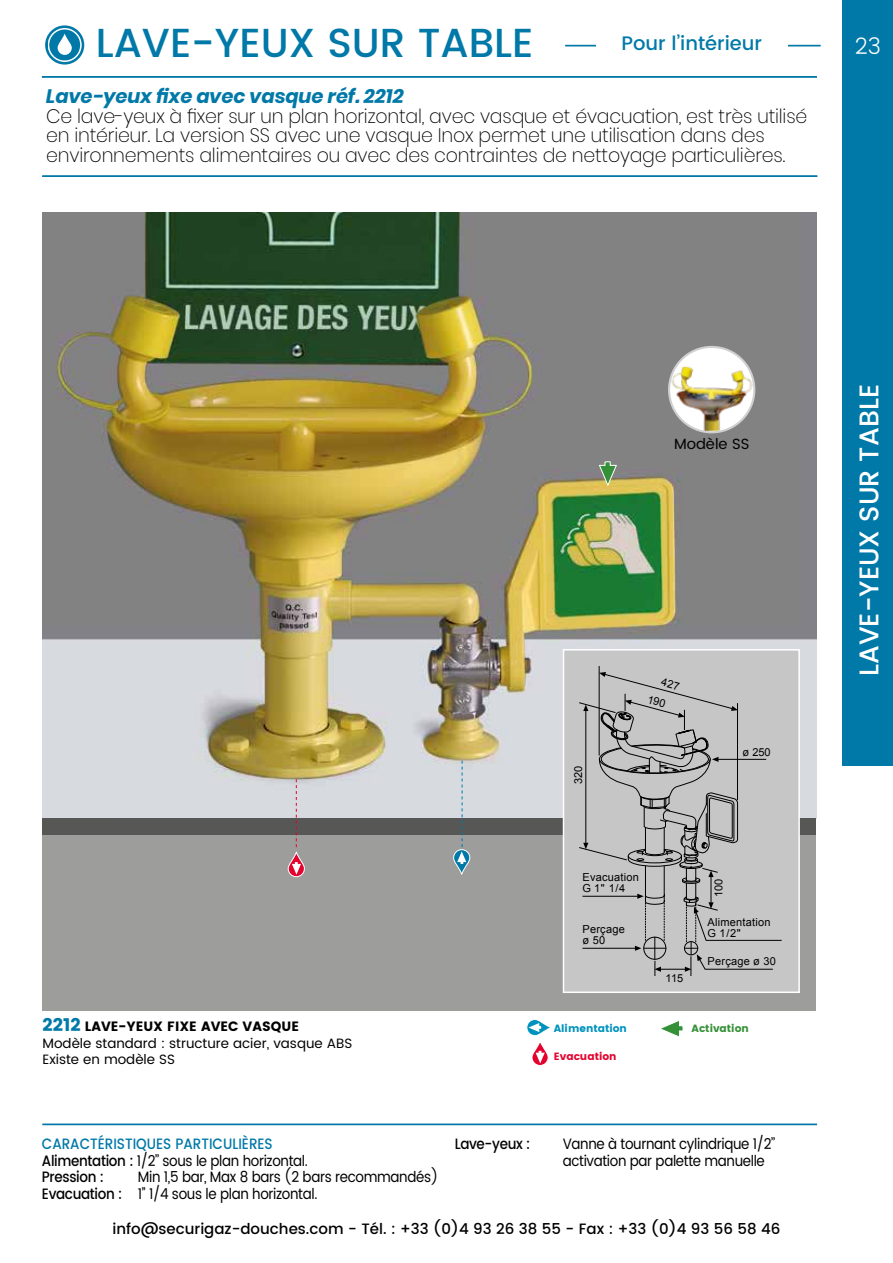
<style>
.page{position:relative;width:893px;height:1263px;background:#fff}
.page>*{position:absolute;margin:0;border:0;box-sizing:border-box;transform-origin:0 0}
.t1{font:500 40.5px "Poppins";color:#0079a8}
.t2{font:500 27px "Poppins";color:#fff}
.t3{font:300 22.5px "Poppins";color:#fff}
.t4{font:200 19.5px/19.5px "Poppins";letter-spacing:-.01em;color:#000}
.t5{font:italic 700 19.5px "Poppins";color:#0079a8}
.t6{font:500 19.5px "Poppins";color:#0079a8}
.t7{font:15px/16.5px "Poppins";letter-spacing:-.025em;color:#000;scale:.9 1}
.t8{font:500 15px/16.5px "Poppins";color:#0079a8;scale:.9 1}
.t9{font:500 15px "Poppins";color:#000}
.t10{font:500 15px "Poppins";letter-spacing:-.025em;color:#000;scale:.9 1}
.t11{font:14.85px "Poppins";color:#000}
.t12{font:13.5px/16.5px "Poppins";color:#000}
.t13{font:11.1px/11.1px "Arial";letter-spacing:.02em;color:#000}
.t14{font:10.5px "Poppins";color:#0093be}
.t15{font:10.5px "Poppins";color:#e4032e}
.t16{font:10.5px "Poppins";color:#359138}
.s1{font-size:18px;color:#0079a8}
.s2{font-style:inherit}
.s3{color:#000}
.s4{font-weight:400;color:#000}
.s5{font-weight:500}
</style>
<div class="page">
<div style="left:842px;top:0;width:51px;height:765px;background:#0079a8"></div>
<svg style="left:45px;top:25px;width:39px;height:40px"></svg>
<svg style="left:48px;top:28px;width:34px;height:34px"></svg>
<div style="left:49px;top:30px;width:31px;height:30px;background:#0079a8;border-radius:50%"></div>
<svg style="left:58px;top:34px;width:14px;height:21px"></svg>
<hr style="left:42px;top:176px;width:775px;height:1px;background:#0079a8">
<hr style="left:565px;top:45px;width:255px;height:1px;background:#0079a8">
<hr style="left:565px;top:46px;width:255px;height:1px;background:#0079a8">
<hr style="left:42px;top:76px;width:775px;height:1px;background:#0079a8">
<hr style="left:42px;top:77px;width:775px;height:1px;background:#0079a8">
<hr style="left:42px;top:1124px;width:775px;height:1px;background:#0079a8">
<div style="left:596px;top:28px;width:192px;height:34px;background:#fff"></div>
<img style="left:43px;top:212px;width:773px;height:607px">
<div style="left:43px;top:819px;width:773px;height:192px;background:#9d9d9c"></div>
<div style="left:669px;top:347px;width:85px;height:85px;background:#fff;border-radius:50%"></div>
<img style="left:669px;top:365px;width:85px;height:66px">
<div style="left:668px;top:346px;width:87px;height:87px;border:2px solid #d0d0d0;border-radius:50%"></div>
<svg style="left:599px;top:461px;width:18px;height:28px"></svg>
<svg style="left:453px;top:849px;width:17px;height:25px"></svg>
<svg style="left:288px;top:852px;width:17px;height:25px"></svg>
<svg style="left:292px;top:862px;width:9px;height:13px"></svg>
<svg style="left:661px;top:1021px;width:22px;height:16px"></svg>
<svg style="left:526px;top:1019px;width:26px;height:17px"></svg>
<svg style="left:529px;top:1023px;width:12px;height:9px"></svg>
<svg style="left:532px;top:1041px;width:16px;height:25px"></svg>
<svg style="left:536px;top:1051px;width:9px;height:12px"></svg>
<div style="left:43px;top:819px;width:773px;height:16px;background:#575756"></div>
<div style="left:563px;top:650px;width:236px;height:342px;background:#c6c6c6"></div>
<hr style="left:599px;top:666px;width:1px;height:89px;background:#000">
<div style="left:563px;top:649px;width:237px;height:344px;border:2px solid #fff"></div>
<svg style="left:293px;top:779px;width:9px;height:68px"></svg>
<svg style="left:457px;top:761px;width:12px;height:103px"></svg>
<svg style="left:579px;top:672px;width:203px;height:304px"></svg>
<h1 class="t1" style="left:96px;top:13px;width:439px">LAVE-YEUX SUR TABLE</h1>
<p class="t5" style="left:46px;top:85px;width:359px">Lave-yeux fixe avec vasque réf. 2212</p>
<p class="t4" style="left:46px;top:106px;width:763px">Ce lave-yeux à fixer sur un plan horizontal, avec vasque et évacuation, est très utilisé en intérieur. La version SS avec une vasque Inox permet une utilisation dans des environnements alimentaires ou avec des contraintes de nettoyage particulières.</p>
<p class="t6" style="left:622px;top:29px;width:142px">Pour l’intérieur</p>
<p class="t3" style="left:855px;top:30px;width:28px">23</p>
<p class="t11" style="left:674px;top:433px;width:77px">Modèle SS</p>
<p class="t13" style="left:573px;top:784px;width:20px;rotate:-90deg">320</p>
<p class="t13" style="left:742px;top:746px;width:30px">ø 250</p>
<p class="t12" style="left:43px;top:1019px;width:311px"><span class="s1">2212</span> <span class="s2">LAVE-YEUX FIXE AVEC VASQUE<br></span>Modèle standard : structure acier, vasque ABS<br>Existe en modèle SS</p>
<p class="t13" style="left:582px;top:872px;width:58px">Evacuation<br>G 1" 1/4</p>
<p class="t13" style="left:582px;top:924px;width:44px">Perçage ø 50</p>
<p class="t14" style="left:554px;top:1022px;width:75px">Alimentation</p>
<p class="t15" style="left:554px;top:1050px;width:64px">Evacuation</p>
<p class="t13" style="left:665px;top:972px;width:19px">115</p>
<p class="t13" style="left:713px;top:897px;width:20px;rotate:-90deg">100</p>
<p class="t13" style="left:707px;top:916px;width:65px">Alimentation<br>G 1/2"</p>
<p class="t13" style="left:708px;top:956px;width:70px">Perçage 30</p>
<p class="t13" style="left:753px;top:956px;width:8px">ø</p>
<p class="t16" style="left:691px;top:1022px;width:59px">Activation</p>
<p class="t8" style="left:42px;top:1136px;width:297px">CARACTÉRISTIQUES PARTICULIÈRES<br><span class="s3">Alimentation :</span> <span class="s4">1/2’’ sous le plan horizontal.<br></span><span class="s3">Pression :</span></p>
<p class="t7" style="left:42px;top:1169px;width:442px;text-indent:96px">Min 1,5 bar, Max 8 bars (2 bars recommandés)<br><span class="s5">Evacuation :</span> 1’’ 1/4 sous le plan horizontal.</p>
<p class="t10" style="left:455px;top:1133px;width:86px">Lave-yeux :</p>
<p class="t7" style="left:563px;top:1136px;width:237px">Vanne à tournant cylindrique 1/2’’ activation par palette manuelle</p>
<p class="t9" style="left:112px;top:1218px;width:670px">info@securigaz-douches.com - Tél. : +33 (0)4 93 26 38 55 - Fax : +33 (0)4 93 56 58 46</p>
<h2 class="t2" style="left:849px;top:676px;width:293px;rotate:-90deg">LAVE-YEUX SUR TABLE</h2>
</div>
